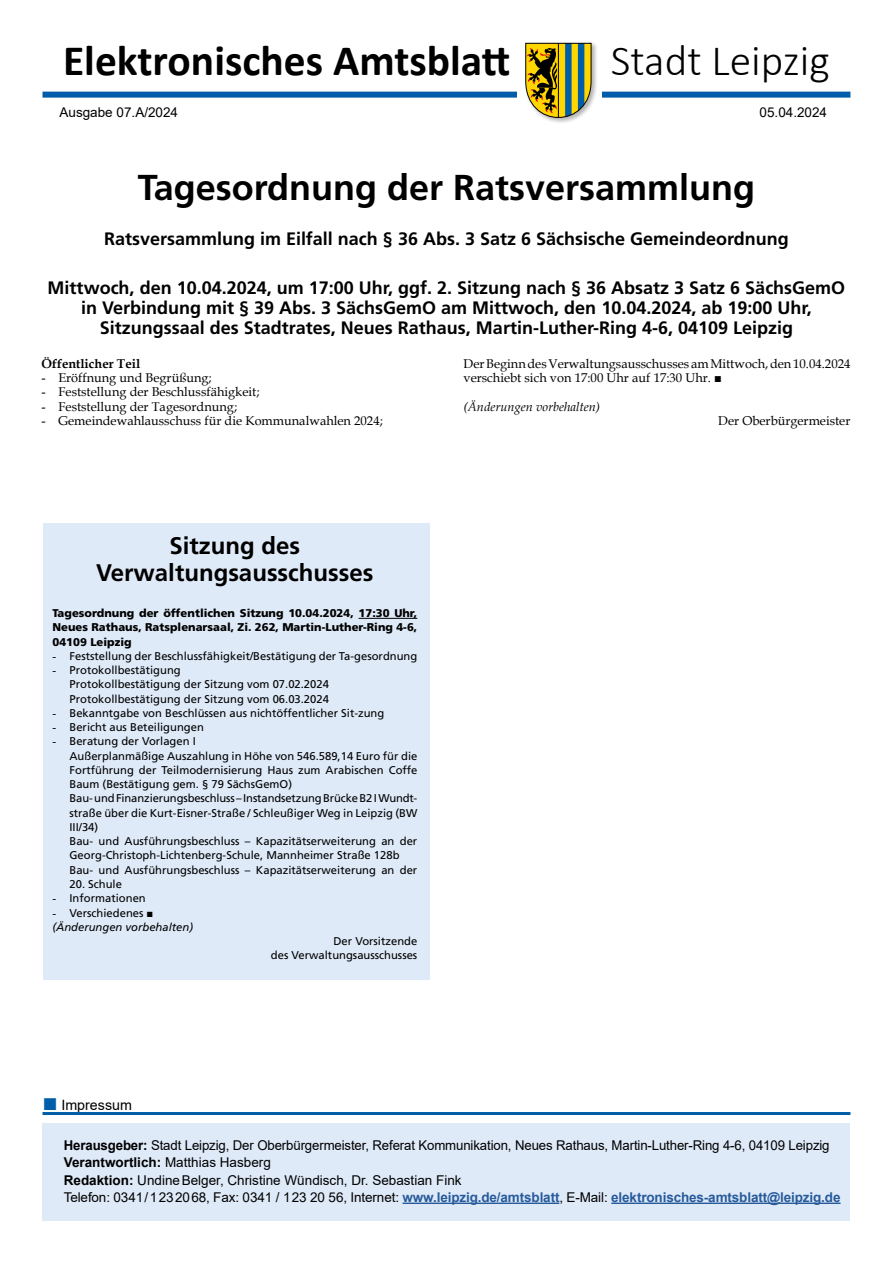
<style>
.page{position:relative;width:893px;height:1263px;background:#fff}
.page>*{position:absolute;margin:0;border:0;box-sizing:border-box;transform-origin:0 0}
.H1___Titel_Kopf_29_31_Calibri_bold{font:700 43.5px "Calibri";color:#000}
.H1___Titel_Kopf_29_31_Calibri_bold-2{font:300 43.5px "Calibri";color:#000}
.H2___24_25_5_Überschrift{font:700 36px "Frutiger LT Pro";color:#000}
.H3___16_18_Überschrift{font:700 24px/27px "Frutiger LT Pro";color:#000;text-align:center}
.H2___12_13_5_Überschrift{font:700 18px/20.2px "Frutiger LT Pro";color:#000;text-align:center}
.t1{font:14.25px "Arial";color:#000}
.P___Ausgabe_9_13_Arial{font:13.5px "Arial";letter-spacing:-.01em;color:#000}
.t2{font:700 13.5px "Arial";letter-spacing:-.01em;color:#275b9b}
.t3{font:700 13.5px "Arial";color:#000}
.P___Fließtext_8_5_9_5_Einzug_4{font:12.75px "Book Antiqua";color:#000}
.P___Fließtext_8_5_9_5__bold{font:12.75px/14.2px "Book Antiqua";color:#000}
.P___Fließtext_8_5_9_5__bold-2{font:italic 12.75px "Book Antiqua";color:#000}
.P___Fließtext_8_5_9_5__bold-3{font:700 12.75px "Book Antiqua";color:#000}
.P___Kasten_Fließtext_7_5_9_5_Einzug_4{font:11.25px/14.2px "Frutiger LT Pro";color:#000;text-align:justify}
.P___Kasten_Fließtext__7_5_9_5__bold{font:900 11.25px/14.2px "Frutiger LT Pro";color:#000;text-align:justify}
.P___Kasten_Fließtext__7_5_9_5{font:11.25px "Frutiger LT Pro";color:#000}
.P___Kasten_Fließtext_7_5_9_5_Einzug_4-2{font:italic 11.25px "Frutiger LT Pro";color:#000}
.s1{font-family:"Book Antiqua"}
.s2{font-family:"Book Antiqua";font-size:25.5px;color:#005da9}
.s3{font-weight:700}
.s4{font-weight:400}
.s5{font-weight:400;color:#000}
</style>
<div class="page">
<div style="left:43px;top:92px;width:807px;height:6px;background:#005da9"></div>
<div style="left:517px;top:88px;width:84px;height:11px;background:#fff"></div>
<div style="left:524px;top:41px;width:74px;height:83px;background:#000;opacity:.3"></div>
<svg style="left:525px;top:43px;width:67px;height:75px;background:#979036"></svg>
<div style="left:43px;top:523px;width:386px;height:456px;background:#dfeaf8"></div>
<hr style="left:359px;top:618px;width:58px;height:1px;background:#000">
<div style="left:43px;top:1123px;width:807px;height:97px;background:#dfeaf8"></div>
<hr style="left:403px;top:1202px;width:156px;height:2px;background:#275b9b">
<hr style="left:611px;top:1202px;width:229px;height:2px;background:#275b9b">
<hr style="left:43px;top:1112px;width:807px;height:3px;background:#005da9">
<h1 class="H1___Titel_Kopf_29_31_Calibri_bold" style="left:63px;top:30px;width:449px">Elektronisches Amtsblatt</h1>
<h1 class="H1___Titel_Kopf_29_31_Calibri_bold-2" style="left:611px;top:34px;width:220px">Stadt Leipzig</h1>
<p class="P___Ausgabe_9_13_Arial" style="left:60px;top:103px;width:120px">Ausgabe 07.A/2024</p>
<p class="P___Ausgabe_9_13_Arial" style="left:760px;top:103px;width:69px">05.04.2024</p>
<h2 class="H2___24_25_5_Überschrift" style="left:138px;top:166px;width:619px">Tagesordnung der Ratsversammlung</h2>
<h2 class="H2___12_13_5_Überschrift" style="left:104px;top:228px;width:686px">Ratsversammlung im Eilfall nach § 36 Abs. 3 Satz 6 Sächsische Gemeindeordnung</h2>
<h2 class="H2___12_13_5_Überschrift" style="left:48px;top:277px;width:799px">Mittwoch, den 10.04.2024, um 17:00 Uhr, ggf. 2. Sitzung nach § 36 Absatz 3 Satz 6 SächsGemO in Verbindung mit § 39 Abs. 3 SächsGemO am Mittwoch, den 10.04.2024, ab 19:00 Uhr,<br>Sitzungssaal des Stadtrates, Neues Rathaus, Martin-Luther-Ring 4-6, 04109 Leipzig</h2>
<p class="P___Fließtext_8_5_9_5__bold-3" style="left:41px;top:355px;width:100px">Öffentlicher Teil</p>
<p class="P___Fließtext_8_5_9_5_Einzug_4" style="left:41px;top:369px;width:172px">- Eröffnung und Begrüßung;</p>
<p class="P___Fließtext_8_5_9_5_Einzug_4" style="left:41px;top:383px;width:220px">- Feststellung der Beschlussfähigkeit;</p>
<p class="P___Fließtext_8_5_9_5_Einzug_4" style="left:41px;top:397px;width:197px">- Feststellung der Tagesordnung;</p>
<p class="P___Fließtext_8_5_9_5_Einzug_4" style="left:41px;top:412px;width:343px">- Gemeindewahlausschuss für die Kommunalwahlen 2024;</p>
<h3 class="H3___16_18_Überschrift" style="left:96px;top:532px;width:279px">Sitzung des<br>Verwaltungsausschusses</h3>
<p class="P___Kasten_Fließtext__7_5_9_5__bold" style="left:53px;top:606px;width:366px">Tagesordnung der öffentlichen Sitzung 10.04.2024, 17:30 Uhr, Neues Rathaus, Ratsplenarsaal, Zi. 262, Martin-Luther-Ring 4-6, 04109 Leipzig</p>
<p class="P___Kasten_Fließtext_7_5_9_5_Einzug_4" style="left:53px;top:649px;width:366px"><span class="s1">-</span> Feststellung der Beschlussfähigkeit/Bestätigung der Ta-gesordnung</p>
<p class="P___Kasten_Fließtext_7_5_9_5_Einzug_4" style="left:53px;top:663px;width:130px"><span class="s1">-</span> Protokollbestätigung</p>
<p class="P___Kasten_Fließtext__7_5_9_5" style="left:70px;top:678px;width:261px">Protokollbestätigung der Sitzung vom 07.02.2024</p>
<p class="P___Kasten_Fließtext__7_5_9_5" style="left:70px;top:692px;width:261px">Protokollbestätigung der Sitzung vom 06.03.2024</p>
<p class="P___Kasten_Fließtext_7_5_9_5_Einzug_4" style="left:53px;top:706px;width:333px"><span class="s1">-</span> Bekanntgabe von Beschlüssen aus nichtöffentlicher Sit-zung</p>
<p class="P___Kasten_Fließtext_7_5_9_5_Einzug_4" style="left:53px;top:720px;width:153px"><span class="s1">-</span> Bericht aus Beteiligungen</p>
<p class="P___Kasten_Fließtext_7_5_9_5_Einzug_4" style="left:53px;top:734px;width:145px"><span class="s1">-</span> Beratung der Vorlagen I</p>
<p class="P___Kasten_Fließtext_7_5_9_5_Einzug_4" style="left:70px;top:749px;width:349px">Außerplanmäßige Auszahlung in Höhe von 546.589,14 Euro für die Fortführung der Teilmodernisierung Haus zum Arabischen Coffe Baum (Bestätigung gem. § 79 SächsGemO)</p>
<p class="P___Kasten_Fließtext_7_5_9_5_Einzug_4" style="left:70px;top:791px;width:349px">Bau- und Finanzierungsbeschluss – Instandsetzung Brücke B2 I Wundt&shy;straße über die Kurt-Eisner-Straße / Schleußiger Weg in Leipzig (BW III/34)</p>
<p class="P___Kasten_Fließtext_7_5_9_5_Einzug_4" style="left:70px;top:834px;width:349px">Bau- und Ausführungsbeschluss – Kapazitätserweiterung an der<br>Georg-Christoph-Lichtenberg-Schule, Mannheimer Straße 128b</p>
<p class="P___Kasten_Fließtext_7_5_9_5_Einzug_4" style="left:70px;top:863px;width:349px">Bau- und Ausführungsbeschluss – Kapazitätserweiterung an der</p>
<p class="P___Kasten_Fließtext_7_5_9_5_Einzug_4" style="left:70px;top:877px;width:54px">20. Schule</p>
<p class="P___Kasten_Fließtext_7_5_9_5_Einzug_4" style="left:53px;top:891px;width:95px"><span class="s1">-</span> Informationen</p>
<p class="P___Kasten_Fließtext_7_5_9_5_Einzug_4" style="left:53px;top:905px;width:102px"><span class="s1">-</span> Verschiedenes <span class="s1">■</span></p>
<p class="P___Kasten_Fließtext_7_5_9_5_Einzug_4-2" style="left:53px;top:920px;width:142px">(Änderungen vorbehalten)</p>
<p class="P___Kasten_Fließtext_7_5_9_5_Einzug_4" style="left:333px;top:934px;width:85px">Der Vorsitzende</p>
<p class="P___Kasten_Fließtext_7_5_9_5_Einzug_4" style="left:271px;top:948px;width:148px">des Verwaltungsausschusses</p>
<p class="P___Fließtext_8_5_9_5__bold" style="left:463px;top:356px;width:388px">Der Beginn des Verwaltungsausschusses am Mittwoch, den 10.04.2024 verschiebt sich von 17:00 Uhr auf 17:30 Uhr. ■</p>
<p class="P___Fließtext_8_5_9_5__bold-2" style="left:463px;top:397px;width:138px">(Änderungen vorbehalten)</p>
<p class="P___Fließtext_8_5_9_5__bold" style="left:718px;top:413px;width:134px">Der Oberbürgermeister</p>
<p class="t1" style="left:43px;top:1095px;width:91px"><span class="s2">■</span> Impressum</p>
<p class="P___Ausgabe_9_13_Arial" style="left:64px;top:1136px;width:767px"><span class="s3">Herausgeber:</span> Stadt Leipzig, Der Oberbürgermeister, Referat Kommunikation, Neues Rathaus, Martin-Luther-Ring 4-6, 04109 Leipzig</p>
<p class="t3" style="left:64px;top:1153px;width:209px">Verantwortlich: <span class="s4">Matthias Hasberg</span></p>
<p class="P___Ausgabe_9_13_Arial" style="left:64px;top:1170px;width:399px"><span class="s3">Redaktion:</span> UndineBelger, Christine Wündisch, Dr. Sebastian Fink</p>
<p class="t2" style="left:64px;top:1187px;width:778px"><span class="s5">Telefon: 0341/1232068, Fax: 0341 / 123 20 56, Internet:</span> www.leipzig.de/amtsblatt<span class="s5">, E-Mail:</span> elektronisches-amtsblatt@leipzig.de</p>
</div>
